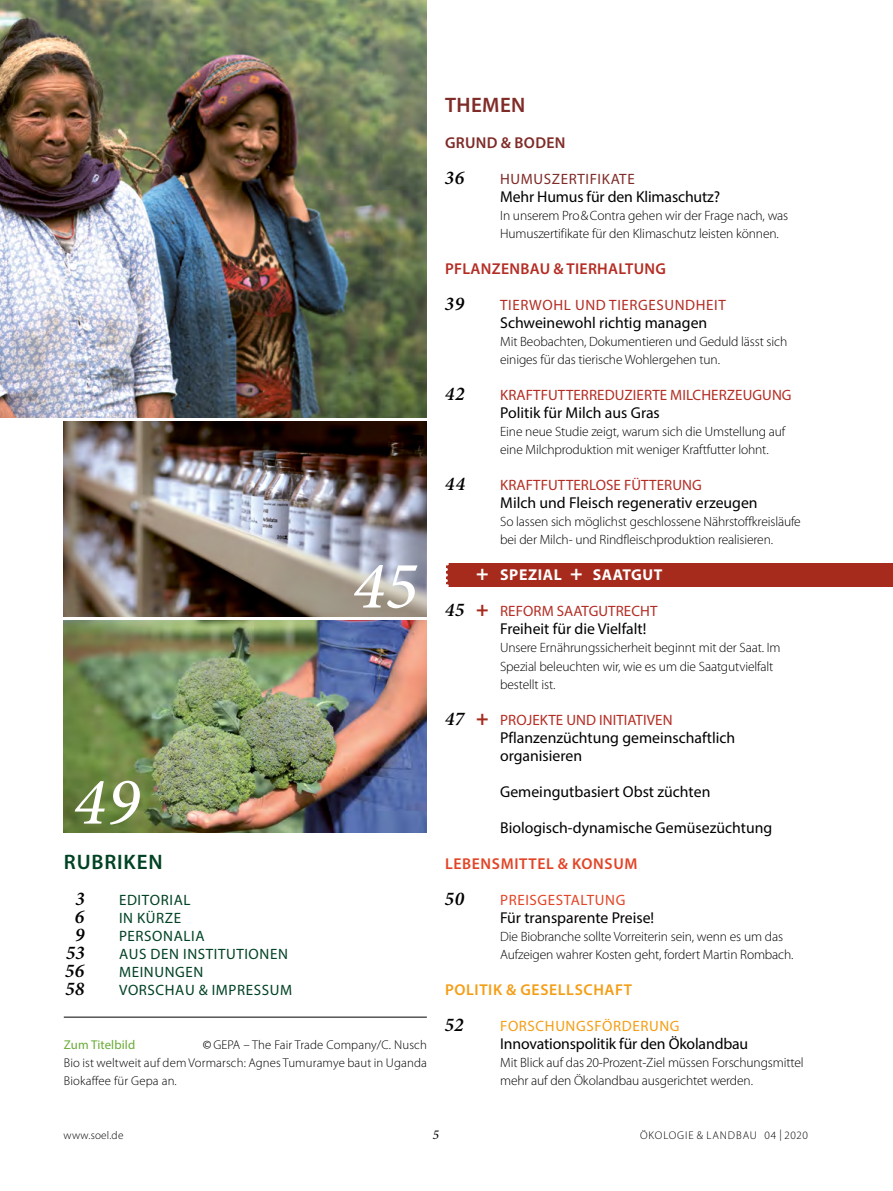
<style>
.page{position:relative;width:893px;height:1191px;background:#fff}
.page>*{position:absolute;margin:0;border:0;box-sizing:border-box;transform-origin:0 0}
.t1{font:italic 500 67.5px "Minion Pro";color:#fff}
.t2{font:600 21px "Myriad Pro";letter-spacing:.04em;color:#004224}
.t3{font:600 21px "Myriad Pro";letter-spacing:.02em;color:#7f2b28}
.t4{font:700 21px "Myriad Pro";color:#a72b1d}
.t5{font:italic 600 19.5px "Minion Pro";letter-spacing:.01em;color:#000}
.t6{font:15.75px/18px "Myriad Pro";color:#000}
.t7{font:600 15.75px "Myriad Pro";letter-spacing:.02em;color:#b42d24}
.t8{font:600 15.75px "Myriad Pro";letter-spacing:.04em;color:#f49e16}
.t9{font:600 15.75px "Myriad Pro";letter-spacing:.04em;color:#e24426}
.t10{font:700 15.75px "Myriad Pro";letter-spacing:.04em;color:#fff}
.t11{font:600 15.75px "Myriad Pro";letter-spacing:.02em;color:#7f2b28}
.t12{font:15px "Myriad Pro";letter-spacing:.005em;color:#b42d24}
.t13{font:15px "Myriad Pro";letter-spacing:.04em;color:#004224}
.t14{font:15px "Myriad Pro";letter-spacing:.04em;color:#b42d24}
.t15{font:15px "Myriad Pro";letter-spacing:.04em;color:#f49e16}
.t16{font:15px "Myriad Pro";letter-spacing:.04em;color:#7f2b28}
.t17{font:15px "Myriad Pro";letter-spacing:.04em;color:#e24426}
.t18{font:300 13.5px/18px "Myriad Pro";letter-spacing:-.01em;color:#000}
.t19{font:italic 13.5px "Minion Pro";color:#000}
.t20{font:300 12.75px/18px "Myriad Pro";letter-spacing:.01em;color:#000;text-align:justify}
.t21{font:12.75px "Myriad Pro";letter-spacing:.01em;color:#68ab35}
.t22{font:300 11.25px "Myriad Pro";letter-spacing:.08em;color:#000}
.t23{font:300 11.25px "Myriad Pro";letter-spacing:.02em;color:#000}
.s1{font-weight:400}
.s2{font-size:21px}
</style>
<div class="page">
<hr style="left:64px;top:1017px;width:363px;height:1px;background:#000">
<img style="left:0;top:0;width:427px;height:417px">
<img style="left:64px;top:422px;width:363px;height:194px">
<img style="left:64px;top:620px;width:363px;height:212px">
<div style="left:446px;top:563px;width:447px;height:23px;background:#a72b1d"></div>
<svg style="left:446px;top:563px;width:2px;height:23px"></svg>
<h1 class="t1" style="left:352px;top:539px;width:67px">45</h1>
<h1 class="t1" style="left:73px;top:755px;width:69px">49</h1>
<h2 class="t2" style="left:64px;top:848px;width:100px">RUBRIKEN</h2>
<h3 class="t5" style="left:75px;top:884px;width:11px">3</h3>
<p class="t13" style="left:119px;top:890px;width:73px">EDITORIAL</p>
<h3 class="t5" style="left:75px;top:902px;width:12px">6</h3>
<p class="t13" style="left:119px;top:908px;width:64px">IN KÜRZE</p>
<h3 class="t5" style="left:75px;top:920px;width:11px">9</h3>
<p class="t13" style="left:119px;top:926px;width:87px">PERSONALIA</p>
<h3 class="t5" style="left:66px;top:938px;width:20px">53</h3>
<p class="t13" style="left:119px;top:944px;width:170px">AUS DEN INSTITUTIONEN</p>
<h3 class="t5" style="left:65px;top:956px;width:21px">56</h3>
<p class="t13" style="left:119px;top:962px;width:86px">MEINUNGEN</p>
<h3 class="t5" style="left:65px;top:974px;width:21px">58</h3>
<p class="t13" style="left:119px;top:980px;width:175px">VORSCHAU &amp; IMPRESSUM</p>
<p class="t20" style="left:64px;top:1035px;width:365px;text-indent:139px"><span class="s1">©</span>GEPA – The Fair Trade Company/C. Nusch Bio ist weltweit auf dem Vormarsch: Agnes Tumuramye baut in Uganda Biokaffee für Gepa an.</p>
<p class="t21" style="left:64px;top:1036px;width:73px">Zum Titelbild</p>
<h2 class="t3" style="left:445px;top:92px;width:82px">THEMEN</h2>
<p class="t11" style="left:445px;top:133px;width:122px">GRUND &amp; BODEN</p>
<h3 class="t5" style="left:445px;top:164px;width:21px">36</h3>
<p class="t16" style="left:500px;top:170px;width:136px">HUMUSZERTIFIKATE</p>
<p class="t6" style="left:500px;top:188px;width:221px">Mehr Humus für den Klimaschutz?</p>
<p class="t18" style="left:500px;top:207px;width:290px">In unserem Pro&amp;Contra gehen wir der Frage nach, was<br>Humuszertifikate für den Klimaschutz leisten können.</p>
<p class="t7" style="left:445px;top:259px;width:222px">PFLANZENBAU &amp; TIERHALTUNG</p>
<h3 class="t5" style="left:445px;top:290px;width:21px">39</h3>
<p class="t14" style="left:500px;top:296px;width:227px">TIERWOHL UND TIERGESUNDHEIT</p>
<p class="t6" style="left:500px;top:314px;width:209px">Schweinewohl richtig managen</p>
<p class="t18" style="left:500px;top:333px;width:289px">Mit Beobachten, Dokumentieren und Geduld lässt sich einiges für das tierische Wohlergehen tun.</p>
<h3 class="t5" style="left:445px;top:380px;width:21px">42</h3>
<p class="t12" style="left:500px;top:386px;width:293px">KRAFTFUTTERREDUZIERTE MILCHERZEUGUNG</p>
<p class="t6" style="left:500px;top:404px;width:161px">Politik für Milch aus Gras</p>
<p class="t18" style="left:500px;top:423px;width:287px">Eine neue Studie zeigt, warum sich die Umstellung auf eine Milchproduktion mit weniger Kraftfutter lohnt.</p>
<h3 class="t5" style="left:445px;top:470px;width:22px">44</h3>
<p class="t12" style="left:500px;top:476px;width:203px">KRAFTFUTTERLOSE FÜTTERUNG</p>
<p class="t6" style="left:500px;top:494px;width:259px">Milch und Fleisch regenerativ erzeugen</p>
<p class="t18" style="left:500px;top:513px;width:302px">So lassen sich möglichst geschlossene Nährstoffkreisläufe bei der Milch- und Rindfleischproduktion realisieren.</p>
<p class="t10" style="left:476px;top:565px;width:188px"><span class="s2">+</span> SPEZIAL <span class="s2">+</span> SAATGUT</p>
<h3 class="t5" style="left:445px;top:596px;width:21px">45</h3>
<p class="t12" style="left:500px;top:602px;width:159px">REFORM SAATGUTRECHT</p>
<p class="t6" style="left:500px;top:620px;width:148px">Freiheit für die Vielfalt!</p>
<p class="t18" style="left:500px;top:639px;width:282px">Unsere Ernährungssicherheit beginnt mit der Saat. Im<br>Spezial beleuchten wir, wie es um die Saatgutvielfalt bestellt ist.</p>
<h3 class="t5" style="left:445px;top:704px;width:21px">47</h3>
<p class="t12" style="left:500px;top:710px;width:174px">PROJEKTE UND INITIATIVEN</p>
<p class="t6" style="left:500px;top:728px;width:237px">Pflanzenzüchtung gemeinschaftlich organisieren</p>
<p class="t6" style="left:500px;top:782px;width:212px">Gemeingutbasiert Obst züchten</p>
<p class="t6" style="left:500px;top:818px;width:274px">Biologisch-dynamische Gemüsezüchtung</p>
<p class="t9" style="left:445px;top:853px;width:194px">LEBENSMITTEL &amp; KONSUM</p>
<h3 class="t5" style="left:445px;top:884px;width:21px">50</h3>
<p class="t17" style="left:500px;top:890px;width:127px">PREISGESTALTUNG</p>
<p class="t6" style="left:500px;top:908px;width:156px">Für transparente Preise!</p>
<p class="t18" style="left:500px;top:927px;width:295px">Die Biobranche sollte Vorreiterin sein, wenn es um das<br>Aufzeigen wahrer Kosten geht, fordert Martin Rombach.</p>
<p class="t8" style="left:445px;top:979px;width:189px">POLITIK &amp; GESELLSCHAFT</p>
<h3 class="t5" style="left:445px;top:1010px;width:20px">52</h3>
<p class="t15" style="left:500px;top:1016px;width:181px">FORSCHUNGSFÖRDERUNG</p>
<p class="t6" style="left:500px;top:1034px;width:250px">Innovationspolitik für den Ökolandbau</p>
<p class="t18" style="left:500px;top:1053px;width:305px">Mit Blick auf das 20-Prozent-Ziel müssen Forschungsmittel mehr auf den Ökolandbau ausgerichtet werden.</p>
<h2 class="t4" style="left:476px;top:595px;width:14px">+</h2>
<h2 class="t4" style="left:476px;top:703px;width:14px">+</h2>
<p class="t23" style="left:64px;top:1128px;width:61px">www.soel.de</p>
<p class="t19" style="left:433px;top:1125px;width:8px">5</p>
<p class="t22" style="left:640px;top:1128px;width:170px">ÖKOLOGIE &amp; LANDBAU 04 | 2020</p>
</div>
